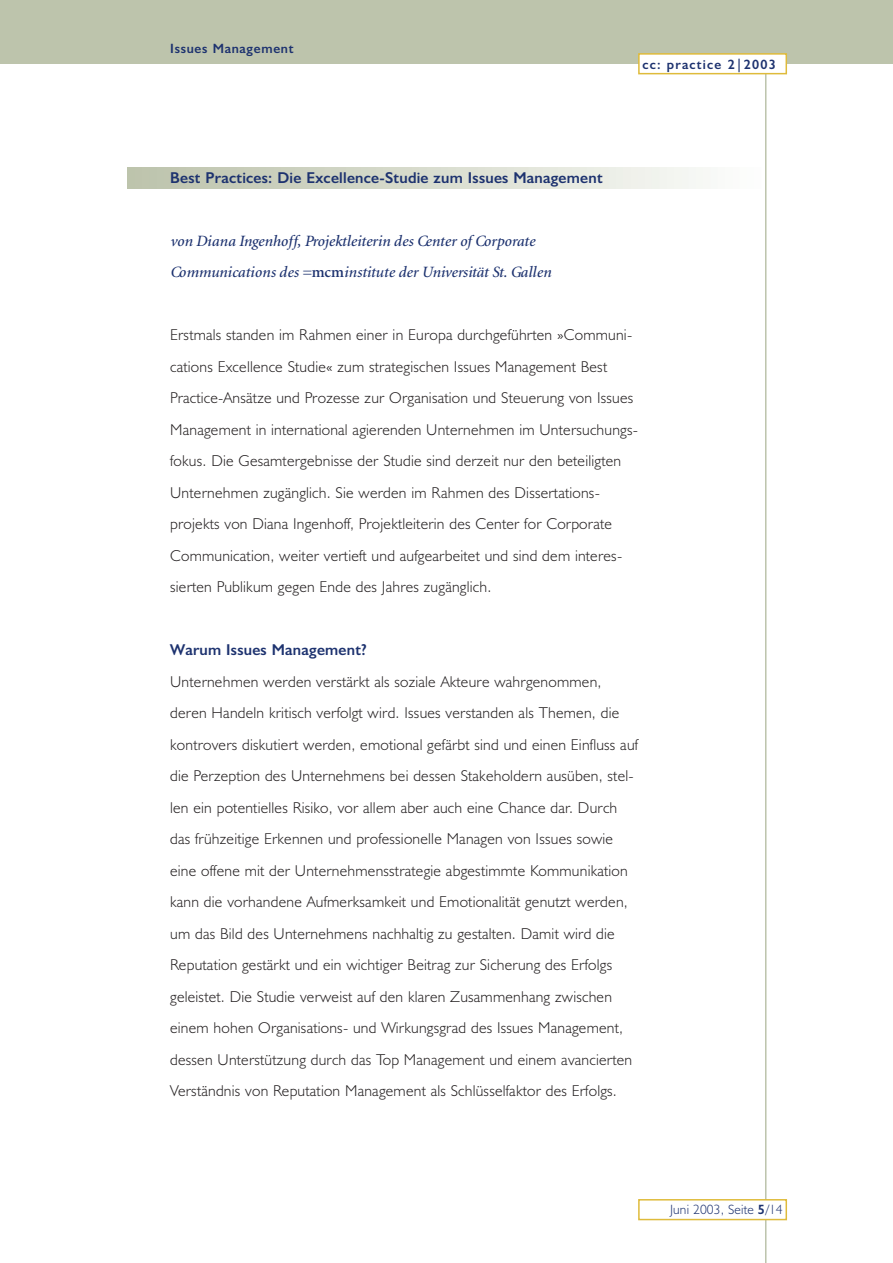
<style>
.page{position:relative;width:893px;height:1263px;background:#fff}
.page>*{position:absolute;margin:0;border:0;box-sizing:border-box;transform-origin:0 0}
.t1{font:300 15.75px/31.5px "Humanist 521 BT";letter-spacing:.015em;color:#231f20}
.t2{font:italic 15.75px/31.5px "Minion";color:#1d326f}
.t3{font:500 15.75px "Human 521 neu";letter-spacing:.015em;color:#1d326f}
.t4{font:300 13.5px "Humanist 521 BT";letter-spacing:.01em;color:#1d326f}
.t5{font:500 13.5px "Human 521 neu";letter-spacing:.09em;color:#1d326f}
.t6{font:500 13.5px "Human 521 neu";letter-spacing:.05em;color:#1d326f}
.s1{font-weight:600;font-style:normal}
.s2{font-family:"Human 521 neu";font-weight:500}
</style>
<div class="page">
<hr style="left:740px;top:167px;width:2px;height:21px;background:#fcfdfb">
<hr style="left:733px;top:167px;width:2px;height:21px;background:#fbfbfa">
<hr style="left:726px;top:167px;width:2px;height:21px;background:#fafbf9">
<hr style="left:711px;top:167px;width:2px;height:21px;background:#f7f9f7">
<hr style="left:704px;top:167px;width:2px;height:21px;background:#f7f8f5">
<hr style="left:697px;top:167px;width:2px;height:21px;background:#f6f8f4">
<hr style="left:689px;top:167px;width:2px;height:21px;background:#f5f7f4">
<hr style="left:682px;top:167px;width:2px;height:21px;background:#f4f6f2">
<hr style="left:675px;top:167px;width:2px;height:21px;background:#f4f6f1">
<svg style="left:668px;top:167px;width:1px;height:21px"></svg>
<hr style="left:660px;top:167px;width:2px;height:21px;background:#f2f4ef">
<hr style="left:653px;top:167px;width:2px;height:21px;background:#f0f3ed">
<hr style="left:646px;top:167px;width:2px;height:21px;background:#f1f2ed">
<hr style="left:638px;top:167px;width:2px;height:21px;background:#f0f1ec">
<hr style="left:631px;top:167px;width:2px;height:21px;background:#f0f1eb">
<hr style="left:624px;top:167px;width:2px;height:21px;background:#eff0ea">
<hr style="left:617px;top:167px;width:2px;height:21px;background:#edf0e9">
<hr style="left:609px;top:167px;width:2px;height:21px;background:#ecefe8">
<hr style="left:602px;top:167px;width:2px;height:21px;background:#eceee6">
<hr style="left:595px;top:167px;width:2px;height:21px;background:#ebeee5">
<svg style="left:588px;top:167px;width:1px;height:21px"></svg>
<hr style="left:580px;top:167px;width:2px;height:21px;background:#e9ece3">
<hr style="left:573px;top:167px;width:2px;height:21px;background:#e8ebe2">
<hr style="left:566px;top:167px;width:2px;height:21px;background:#e8eae1">
<hr style="left:558px;top:167px;width:2px;height:21px;background:#e7eae0">
<hr style="left:551px;top:167px;width:2px;height:21px;background:#e6e9df">
<hr style="left:544px;top:167px;width:2px;height:21px;background:#e5e8de">
<svg style="left:537px;top:167px;width:1px;height:21px"></svg>
<hr style="left:529px;top:167px;width:2px;height:21px;background:#e4e7dc">
<hr style="left:522px;top:167px;width:2px;height:21px;background:#e3e5da">
<hr style="left:515px;top:167px;width:2px;height:21px;background:#e2e5da">
<hr style="left:507px;top:167px;width:2px;height:21px;background:#e1e4d9">
<hr style="left:500px;top:167px;width:2px;height:21px;background:#e0e3d8">
<hr style="left:493px;top:167px;width:2px;height:21px;background:#e0e3d7">
<svg style="left:486px;top:167px;width:1px;height:21px"></svg>
<hr style="left:478px;top:167px;width:2px;height:21px;background:#dee1d5">
<hr style="left:471px;top:167px;width:2px;height:21px;background:#dde0d4">
<hr style="left:464px;top:167px;width:2px;height:21px;background:#dde0d3">
<hr style="left:456px;top:167px;width:2px;height:21px;background:#dce0d3">
<hr style="left:449px;top:167px;width:2px;height:21px;background:#dbdfd1">
<hr style="left:442px;top:167px;width:2px;height:21px;background:#daded1">
<svg style="left:435px;top:167px;width:1px;height:21px"></svg>
<hr style="left:427px;top:167px;width:2px;height:21px;background:#d9ddcf">
<hr style="left:420px;top:167px;width:2px;height:21px;background:#d8dcce">
<hr style="left:413px;top:167px;width:2px;height:21px;background:#d8dbcc">
<hr style="left:405px;top:167px;width:2px;height:21px;background:#d7dacb">
<hr style="left:398px;top:167px;width:2px;height:21px;background:#d6dacb">
<hr style="left:391px;top:167px;width:2px;height:21px;background:#d6daca">
<hr style="left:384px;top:167px;width:2px;height:21px;background:#d5d9c9">
<hr style="left:376px;top:167px;width:2px;height:21px;background:#d4d8c8">
<hr style="left:369px;top:167px;width:2px;height:21px;background:#d3d7c7">
<hr style="left:362px;top:167px;width:2px;height:21px;background:#d2d7c7">
<hr style="left:354px;top:167px;width:2px;height:21px;background:#d2d6c6">
<hr style="left:347px;top:167px;width:2px;height:21px;background:#d1d6c5">
<hr style="left:340px;top:167px;width:2px;height:21px;background:#d0d4c4">
<hr style="left:333px;top:167px;width:2px;height:21px;background:#cfd4c3">
<hr style="left:325px;top:167px;width:2px;height:21px;background:#d0d4c3">
<hr style="left:318px;top:167px;width:2px;height:21px;background:#ced3c1">
<hr style="left:311px;top:167px;width:2px;height:21px;background:#cdd3c1">
<svg style="left:304px;top:167px;width:1px;height:21px"></svg>
<hr style="left:296px;top:167px;width:2px;height:21px;background:#ccd1bf">
<hr style="left:289px;top:167px;width:2px;height:21px;background:#cbd0be">
<hr style="left:282px;top:167px;width:2px;height:21px;background:#cbd0bd">
<hr style="left:274px;top:167px;width:2px;height:21px;background:#cacfbc">
<hr style="left:267px;top:167px;width:2px;height:21px;background:#c9cebc">
<hr style="left:260px;top:167px;width:2px;height:21px;background:#c8cebb">
<svg style="left:253px;top:167px;width:1px;height:21px"></svg>
<hr style="left:245px;top:167px;width:2px;height:21px;background:#c8cdb9">
<hr style="left:238px;top:167px;width:2px;height:21px;background:#c7ccb8">
<hr style="left:231px;top:167px;width:2px;height:21px;background:#c6cbb8">
<hr style="left:223px;top:167px;width:2px;height:21px;background:#c5cab7">
<hr style="left:216px;top:167px;width:2px;height:21px;background:#c5cab6">
<hr style="left:209px;top:167px;width:2px;height:21px;background:#c4cab5">
<svg style="left:202px;top:167px;width:1px;height:21px"></svg>
<hr style="left:194px;top:167px;width:2px;height:21px;background:#c3c9b4">
<hr style="left:187px;top:167px;width:2px;height:21px;background:#c3c8b3">
<hr style="left:180px;top:167px;width:2px;height:21px;background:#c2c7b2">
<hr style="left:172px;top:167px;width:2px;height:21px;background:#c1c6b1">
<hr style="left:165px;top:167px;width:2px;height:21px;background:#c0c6b0">
<hr style="left:158px;top:167px;width:2px;height:21px;background:#bfc6b0">
<svg style="left:151px;top:167px;width:1px;height:21px"></svg>
<hr style="left:143px;top:167px;width:2px;height:21px;background:#bfc5ae">
<hr style="left:136px;top:167px;width:2px;height:21px;background:#bec4ad">
<hr style="left:129px;top:167px;width:2px;height:21px;background:#bdc4ac">
<hr style="left:765px;top:14px;width:1px;height:1249px;background:#bdc4ac">
<div style="left:0;top:0;width:892px;height:64px;background:#bdc4ac"></div>
<div style="left:639px;top:54px;width:147px;height:20px;background:#fff"></div>
<div style="left:638px;top:53px;width:149px;height:21px;border:2px solid #dfbb3b"></div>
<div style="left:639px;top:1200px;width:147px;height:20px;background:#fff"></div>
<div style="left:638px;top:1199px;width:149px;height:21px;border:2px solid #dfbb3b"></div>
<p class="t6" style="left:170px;top:44px;width:125px">Issues Management</p>
<p class="t3" style="left:170px;top:172px;width:434px">Best Practices: Die Excellence-Studie zum Issues Management</p>
<p class="t2" style="left:170px;top:226px;width:382px">von Diana Ingenhoff, Projektleiterin des Center of Corporate<br>Communications des =<span class="s1">mcm</span>institute der Universität St. Gallen</p>
<p class="t5" style="left:642px;top:59px;width:135px">cc: practice 2|2003</p>
<p class="t1" style="left:170px;top:321px;width:469px">Erstmals standen im Rahmen einer in Europa durchgeführten »Communi&shy;cations Excellence Studie« zum strategischen Issues Management Best Practice-Ansätze und Prozesse zur Organisation und Steuerung von Issues Management in international agierenden Unternehmen im Untersuchungs&shy;fokus. Die Gesamtergebnisse der Studie sind derzeit nur den beteiligten Unternehmen zugänglich. Sie werden im Rahmen des Dissertations&shy;projekts von Diana Ingenhoff, Projektleiterin des Center for Corporate Communication, weiter vertieft und aufgearbeitet und sind dem interes&shy;sierten Publikum gegen Ende des Jahres zugänglich.</p>
<p class="t3" style="left:170px;top:644px;width:198px">Warum Issues Management?</p>
<p class="t1" style="left:170px;top:667px;width:469px">Unternehmen werden verstärkt als soziale Akteure wahrgenommen, deren Handeln kritisch verfolgt wird. Issues verstanden als Themen, die kontrovers diskutiert werden, emotional gefärbt sind und einen Einfluss auf die Perzeption des Unternehmens bei dessen Stakeholdern ausüben, stel&shy;len ein potentielles Risiko, vor allem aber auch eine Chance dar. Durch das frühzeitige Erkennen und professionelle Managen von Issues sowie eine offene mit der Unternehmensstrategie abgestimmte Kommunikation kann die vorhandene Aufmerksamkeit und Emotionalität genutzt werden, um das Bild des Unternehmens nachhaltig zu gestalten. Damit wird die Reputation gestärkt und ein wichtiger Beitrag zur Sicherung des Erfolgs geleistet. Die Studie verweist auf den klaren Zusammenhang zwischen einem hohen Organisations- und Wirkungsgrad des Issues Management, dessen Unterstützung durch das Top Management und einem avancierten Verständnis von Reputation Management als Schlüsselfaktor des Erfolgs.</p>
<p class="t4" style="left:670px;top:1205px;width:114px">Juni 2003, Seite <span class="s2">5</span>/14</p>
</div>
